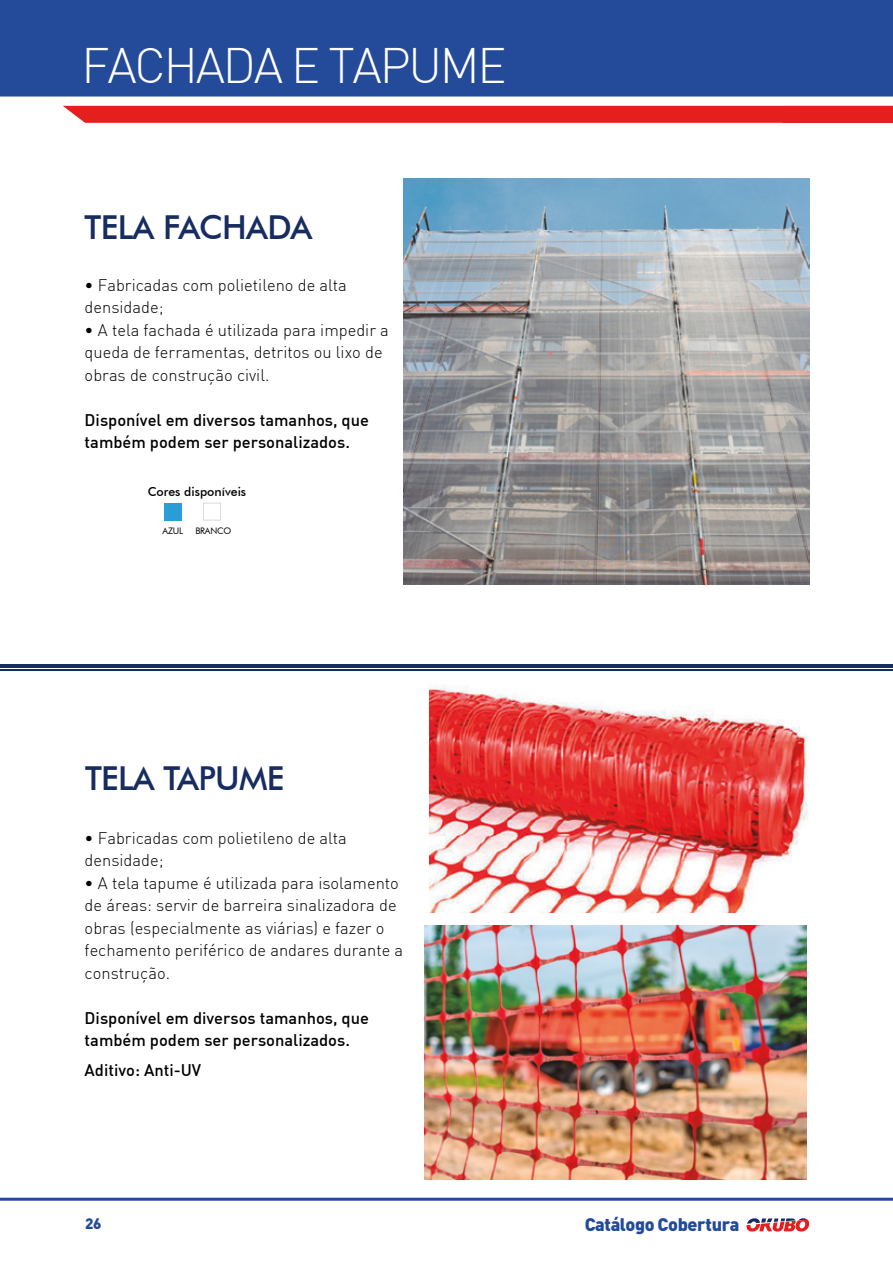
<style>
.page{position:relative;width:893px;height:1263px;background:#fff}
.page>*{position:absolute;margin:0;border:0;box-sizing:border-box;transform-origin:0 0}
.t1{font:300 48.75px "DIN";letter-spacing:-.045em;color:#fff}
.t2{font:500 33px "Futura BT";letter-spacing:-.02em;color:#172c60}
.t3{font:900 18px "DIN Pro";letter-spacing:-.02em;color:#224b9b}
.t4{font:300 16.5px/22.5px "DIN";color:#000}
.t5{font:500 16.5px/22.5px "DIN";color:#000}
.t6{font:900 15px "DIN Pro";color:#224b9b}
.t7{font:500 12.3px "Futura BT";color:#000}
.t8{font:9px "Futura BT";letter-spacing:-.02em;color:#000}
</style>
<div class="page">
<div style="left:0;top:0;width:893px;height:97px;background:#244a9a"></div>
<hr style="left:0;top:1198px;width:893px;height:3px;background:#224b9b">
<svg style="left:746px;top:1218px;width:63px;height:13px"></svg>
<div style="left:63px;top:106px;width:830px;height:17px;background:#e41f1d"></div>
<img style="left:430px;top:688px;width:378px;height:224px">
<hr style="left:0;top:665px;width:832px;height:3px;background:#172c60">
<hr style="left:0;top:669px;width:821px;height:2px;background:#172c60">
<hr style="left:812px;top:665px;width:81px;height:3px;background:#172c60">
<hr style="left:819px;top:669px;width:74px;height:2px;background:#172c60">
<div style="left:164px;top:503px;width:17px;height:17px;background:#289dd6"></div>
<div style="left:203px;top:503px;width:18px;height:17px;background:#fff;border:1px solid #dadada"></div>
<img style="left:403px;top:179px;width:406px;height:405px">
<img style="left:425px;top:925px;width:381px;height:254px">
<h1 class="t1" style="left:81px;top:36px;width:427px">FACHADA E TAPUME</h1>
<h2 class="t2" style="left:85px;top:207px;width:229px">TELA FACHADA</h2>
<p class="t4" style="left:85px;top:273px;width:264px">• Fabricadas com polietileno de alta densidade;</p>
<p class="t4" style="left:85px;top:318px;width:306px">• A tela fachada é utilizada para impedir a queda de ferramentas, detritos ou lixo de obras de construção civil.</p>
<p class="t5" style="left:85px;top:408px;width:286px">Disponível em diversos tamanhos, que também podem ser personalizados.</p>
<p class="t7" style="left:148px;top:484px;width:100px">Cores disponíveis</p>
<p class="t8" style="left:163px;top:525px;width:22px">AZUL</p>
<p class="t8" style="left:195px;top:525px;width:37px">BRANCO</p>
<h2 class="t2" style="left:85px;top:758px;width:201px">TELA TAPUME</h2>
<p class="t4" style="left:85px;top:826px;width:264px">• Fabricadas com polietileno de alta densidade;</p>
<p class="t4" style="left:85px;top:871px;width:320px">• A tela tapume é utilizada para isolamento de áreas: servir de barreira sinalizadora de obras (especialmente as viárias) e fazer o fechamento periférico de andares durante a construção.</p>
<p class="t5" style="left:85px;top:1006px;width:286px">Disponível em diversos tamanhos, que também podem ser personalizados.</p>
<p class="t5" style="left:85px;top:1058px;width:118px">Aditivo: Anti-UV</p>
<p class="t6" style="left:85px;top:1210px;width:18px">26</p>
<p class="t3" style="left:585px;top:1209px;width:156px">Catálogo Cobertura</p>
</div>
